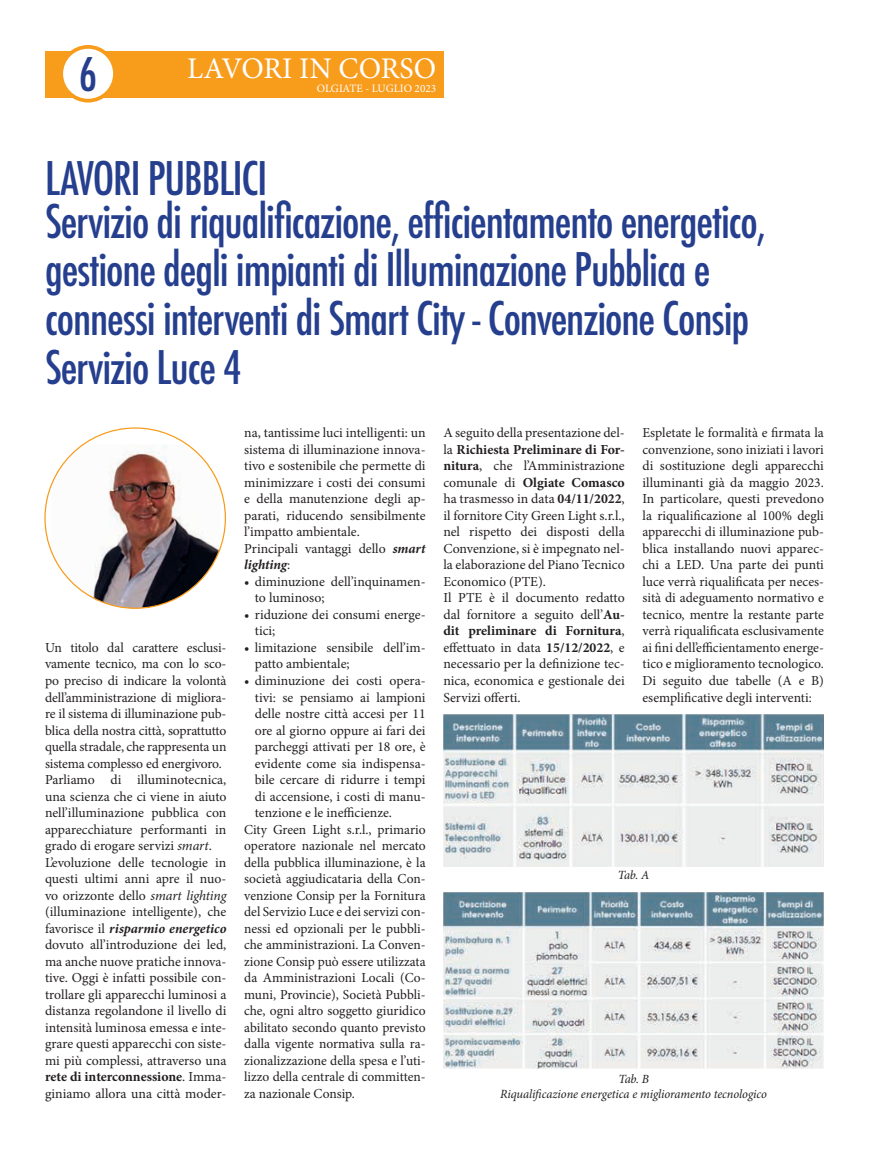
<style>
.page{position:relative;width:869px;height:1152px;background:#fff}
.page>*{position:absolute;margin:0;border:0;box-sizing:border-box;transform-origin:0 0}
.t1{font:500 condensed 45px/48.8px "Futura";letter-spacing:-.025em;color:#253f8e}
.t2{font:30px "Minion Pro";color:#fff}
.t3{font:13.75px/16.5px "Minion Pro";color:#231f20}
.t4{font:italic 12.5px/15px "Minion Pro";letter-spacing:-.005em;color:#231f20;text-align:center}
.t5{font:11.25px "Minion Pro";color:#fff}
.s1{font-style:italic}
.s2{font-weight:700;font-style:italic}
.s3{font-weight:700}
</style>
<div class="page">
<div style="left:45px;top:51px;width:398px;height:46px;background:#f89c1c"></div>
<div style="left:61px;top:47px;width:54px;height:54px;background:#fff;border-radius:50%"></div>
<div style="left:59px;top:45px;width:58px;height:57px;border:4px solid #f89c1c;border-radius:50%"></div>
<img style="left:51px;top:444px;width:169px;height:164px">
<img style="left:443px;top:715px;width:380px;height:151px">
<img style="left:443px;top:892px;width:380px;height:176px">
<h1 class="t1" style="left:79px;top:50px;width:20px">6</h1>
<h2 class="t2" style="left:187px;top:49px;width:250px">LAVORI IN CORSO</h2>
<p class="t5" style="left:316px;top:81px;width:121px">OLGIATE - LUGLIO 2023</p>
<h1 class="t1" style="left:45px;top:157px;width:722px;line-height:42.5px">LAVORI PUBBLICI<br>Servizio di riqualificazione, efficientamento energetico,</h1>
<h1 class="t1" style="left:45px;top:245px;width:705px">gestione degli impianti di Illuminazione Pubblica e connessi interventi di Smart City - Convenzione Consip<br>Servizio Luce 4</h1>
<p class="t3" style="left:45px;top:639px;width:183px">Un titolo dal carattere esclusi&shy;vamente tecnico, ma con lo sco&shy;po preciso di indicare la volontà dell’amministrazione di migliora&shy;re il sistema di illuminazione pub&shy;blica della nostra città, soprattutto quella stradale, che rappresenta un sistema complesso ed energivoro.<br>Parliamo di illuminotecnica, una scienza che ci viene in aiuto nell’illuminazione pubblica con apparecchiature performanti in grado di erogare servizi <span class="s1">smart</span>.<br>L’evoluzione delle tecnologie in questi ultimi anni apre il nuo&shy;vo orizzonte dello <span class="s1">smart lighting </span>(illuminazione intelligente), che favorisce il <span class="s2">risparmio energetico </span>dovuto all’introduzione dei led, ma anche nuove pratiche innova&shy;tive. Oggi è infatti possibile con&shy;trollare gli apparecchi luminosi a distanza regolandone il livello di intensità luminosa emessa e inte&shy;grare questi apparecchi con siste&shy;mi più complessi, attraverso una <span class="s3">rete di interconnessione</span>. Imma&shy;giniamo allora una città moder-</p>
<p class="t3" style="left:244px;top:425px;width:183px">na, tantissime luci intelligenti: un sistema di illuminazione innova&shy;tivo e sostenibile che permette di minimizzare i costi dei consumi e della manutenzione degli ap&shy;parati, riducendo sensibilmente l’impatto ambientale.<br>Principali vantaggi dello <span class="s2">smart lighting</span>:</p>
<p class="t3" style="left:255px;top:573px;width:172px;text-indent:-11px">• diminuzione dell’inquinamen&shy;to luminoso;</p>
<p class="t3" style="left:255px;top:606px;width:172px;text-indent:-11px">• riduzione dei consumi energe&shy;tici;</p>
<p class="t3" style="left:255px;top:639px;width:172px;text-indent:-11px">• limitazione sensibile dell’im&shy;patto ambientale;</p>
<p class="t3" style="left:244px;top:672px;width:183px">• diminuzione dei costi opera-</p>
<p class="t3" style="left:255px;top:689px;width:172px">tivi: se pensiamo ai lampioni</p>
<p class="t3" style="left:255px;top:705px;width:172px">delle nostre città accesi per 11</p>
<p class="t3" style="left:255px;top:722px;width:172px">ore al giorno oppure ai fari dei</p>
<p class="t3" style="left:255px;top:738px;width:172px">parcheggi attivati per 18 ore, è</p>
<p class="t3" style="left:255px;top:755px;width:172px">evidente come sia indispensa-</p>
<p class="t3" style="left:255px;top:771px;width:172px">bile cercare di ridurre i tempi</p>
<p class="t3" style="left:255px;top:788px;width:172px">di accensione, i costi di manu-</p>
<p class="t3" style="left:255px;top:804px;width:139px">tenzione e le inefficienze.</p>
<p class="t3" style="left:244px;top:821px;width:183px">City Green Light s.r.l., primario</p>
<p class="t3" style="left:244px;top:837px;width:183px">operatore nazionale nel mercato</p>
<p class="t3" style="left:244px;top:854px;width:183px">della pubblica illuminazione, è la</p>
<p class="t3" style="left:244px;top:870px;width:183px">società aggiudicataria della Con-</p>
<p class="t3" style="left:244px;top:887px;width:183px">venzione Consip per la Fornitura</p>
<p class="t3" style="left:244px;top:903px;width:183px">del Servizio Luce e dei servizi con-</p>
<p class="t3" style="left:244px;top:920px;width:183px">nessi ed opzionali per le pubbli-</p>
<p class="t3" style="left:244px;top:936px;width:183px">che amministrazioni. La Conven-</p>
<p class="t3" style="left:244px;top:953px;width:183px">zione Consip può essere utilizzata</p>
<p class="t3" style="left:244px;top:969px;width:183px">da Amministrazioni Locali (Co-</p>
<p class="t3" style="left:244px;top:986px;width:183px">muni, Provincie), Società Pubbli-</p>
<p class="t3" style="left:244px;top:1002px;width:183px">che, ogni altro soggetto giuridico</p>
<p class="t3" style="left:244px;top:1019px;width:183px">abilitato secondo quanto previsto</p>
<p class="t3" style="left:244px;top:1035px;width:183px">dalla vigente normativa sulla ra-</p>
<p class="t3" style="left:244px;top:1052px;width:183px">zionalizzazione della spesa e l’uti-</p>
<p class="t3" style="left:244px;top:1068px;width:183px">lizzo della centrale di committen-</p>
<p class="t3" style="left:244px;top:1085px;width:112px">za nazionale Consip.</p>
<p class="t3" style="left:443px;top:425px;width:183px">A seguito della presentazione del&shy;la <span class="s3">Richiesta Preliminare di For&shy;nitura</span>, che l’Amministrazione comunale di <span class="s3">Olgiate Comasco </span>ha trasmesso in data <span class="s3">04/11/2022</span>, il fornitore City Green Light s.r.l., nel rispetto dei disposti della<br>Convenzione, si è impegnato nel&shy;la elaborazione del Piano Tecnico<br>Economico (PTE).<br>Il PTE è il documento redatto dal fornitore a seguito dell’<span class="s3">Au&shy;dit preliminare di Fornitura</span>, effettuato in data <span class="s3">15/12/2022</span>, e necessario per la definizione tec&shy;nica, economica e gestionale dei<br>Servizi offerti.</p>
<p class="t3" style="left:642px;top:425px;width:183px;text-align:justify">Espletate le formalità e firmata la convenzione, sono iniziati i lavori di sostituzione degli apparecchi illuminanti già da maggio 2023.<br>In particolare, questi prevedono la riqualificazione al 100% degli apparecchi di illuminazione pub&shy;blica installando nuovi apparec&shy;chi a LED. Una parte dei punti luce verrà riqualificata per neces&shy;sità di adeguamento normativo e tecnico, mentre la restante parte verrà riqualificata esclusivamente ai fini dell’efficientamento energe&shy;tico e miglioramento tecnologico.<br>Di seguito due tabelle (A e B) esemplificative degli interventi:</p>
<p class="t4" style="left:617px;top:867px;width:33px">Tab. A</p>
<p class="t4" style="left:500px;top:1071px;width:268px">Tab. B<br>Riqualificazione energetica e miglioramento tecnologico</p>
</div>
